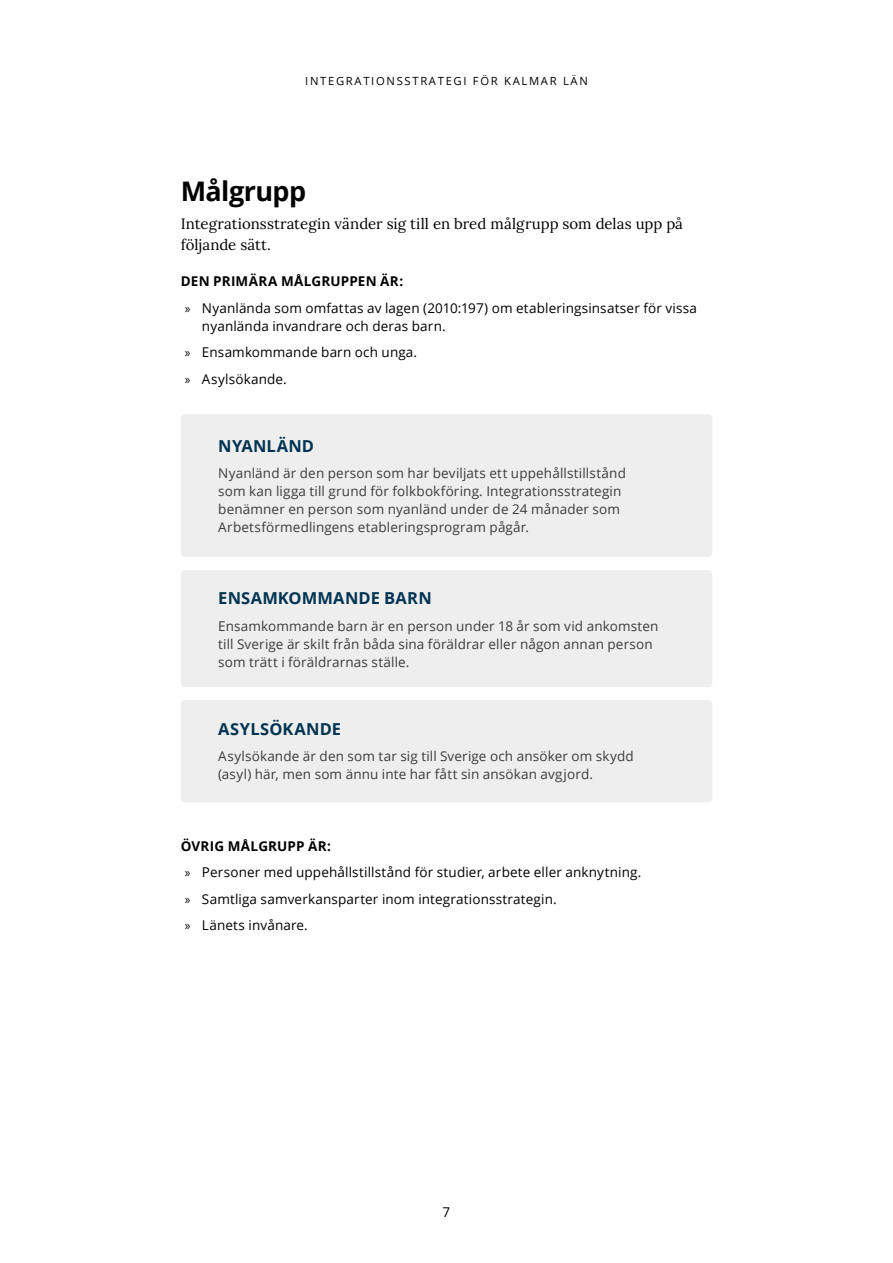
<style>
.page{position:relative;width:893px;height:1263px;background:#fff}
.page>*{position:absolute;margin:0;border:0;box-sizing:border-box;transform-origin:0 0}
.Rubrik_2{font:700 27px "Open Sans";letter-spacing:-.02em;color:#000}
.Faktarubrik_9_OS{font:700 16.5px "Open Sans";letter-spacing:.015em;color:#013452}
.Brödtext{font:15px/21px "Lora";letter-spacing:.005em;color:#000}
.Faktatext_9_OS{font:13.5px/18px "Open Sans";letter-spacing:.01em;color:#3c3c3b}
.Punktlista_faktatext{font:13.5px/18px "Open Sans";letter-spacing:.01em;color:#000}
.Faktarubrik_9_OS-2{font:700 13.5px "Open Sans";letter-spacing:.015em;color:#000}
.t1{font:11.25px "Open Sans";letter-spacing:.15em;color:#000}
.s1{font-family:"Myriad Pro"}
</style>
<div class="page">
<div style="left:181px;top:414px;width:531px;height:143px;background:#eee;border-radius:4px"></div>
<div style="left:181px;top:570px;width:531px;height:117px;background:#eee;border-radius:4px"></div>
<div style="left:181px;top:700px;width:531px;height:102px;background:#eee;border-radius:4px"></div>
<p class="t1" style="left:305px;top:73px;width:284px">INTEGRATIONSSTRATEGI FÖR KALMAR LÄN</p>
<h2 class="Rubrik_2" style="left:181px;top:173px;width:127px">Målgrupp</h2>
<p class="Brödtext" style="left:181px;top:212px;width:504px">Integrationsstrategin vänder sig till en bred målgrupp som delas upp på följande sätt.</p>
<p class="Faktarubrik_9_OS-2" style="left:181px;top:272px;width:224px">DEN PRIMÄRA MÅLGRUPPEN ÄR:</p>
<p class="Punktlista_faktatext" style="left:202px;top:298px;width:496px;text-indent:-17px"><span class="s1">»</span> Nyanlända som omfattas av lagen (2010:197) om etableringsinsatser för vissa nyanlända invandrare och deras barn.</p>
<p class="Punktlista_faktatext" style="left:185px;top:343px;width:234px"><span class="s1">»</span> Ensamkommande barn och unga.</p>
<p class="Punktlista_faktatext" style="left:185px;top:369px;width:103px"><span class="s1">»</span> Asylsökande.</p>
<p class="Faktarubrik_9_OS" style="left:218px;top:434px;width:97px">NYANLÄND</p>
<p class="Faktatext_9_OS" style="left:218px;top:464px;width:409px">Nyanländ är den person som har beviljats ett uppehållstillstånd som kan ligga till grund för folkbokföring. Integrationsstrategin benämner en person som nyanländ under de 24 månader som Arbetsförmedlingens etableringsprogram pågår.</p>
<p class="Faktarubrik_9_OS" style="left:218px;top:587px;width:215px">ENSAMKOMMANDE BARN</p>
<p class="Faktatext_9_OS" style="left:218px;top:616px;width:442px">Ensamkommande barn är en person under 18 år som vid ankomsten till Sverige är skilt från båda sina föräldrar eller någon annan person som trätt i föräldrarnas ställe.</p>
<p class="Faktarubrik_9_OS" style="left:218px;top:717px;width:124px">ASYLSÖKANDE</p>
<p class="Faktatext_9_OS" style="left:218px;top:747px;width:417px">Asylsökande är den som tar sig till Sverige och ansöker om skydd (asyl) här, men som ännu inte har fått sin ansökan avgjord.</p>
<p class="Faktarubrik_9_OS-2" style="left:181px;top:836px;width:152px">ÖVRIG MÅLGRUPP ÄR:</p>
<p class="Punktlista_faktatext" style="left:185px;top:863px;width:458px"><span class="s1">»</span> Personer med uppehållstillstånd för studier, arbete eller anknytning.</p>
<p class="Punktlista_faktatext" style="left:185px;top:889px;width:373px"><span class="s1">»</span> Samtliga samverkansparter inom integrationsstrategin.</p>
<p class="Punktlista_faktatext" style="left:185px;top:916px;width:124px"><span class="s1">»</span> Länets invånare.</p>
<p class="Punktlista_faktatext" style="left:443px;top:1202px;width:9px">7</p>
</div>
